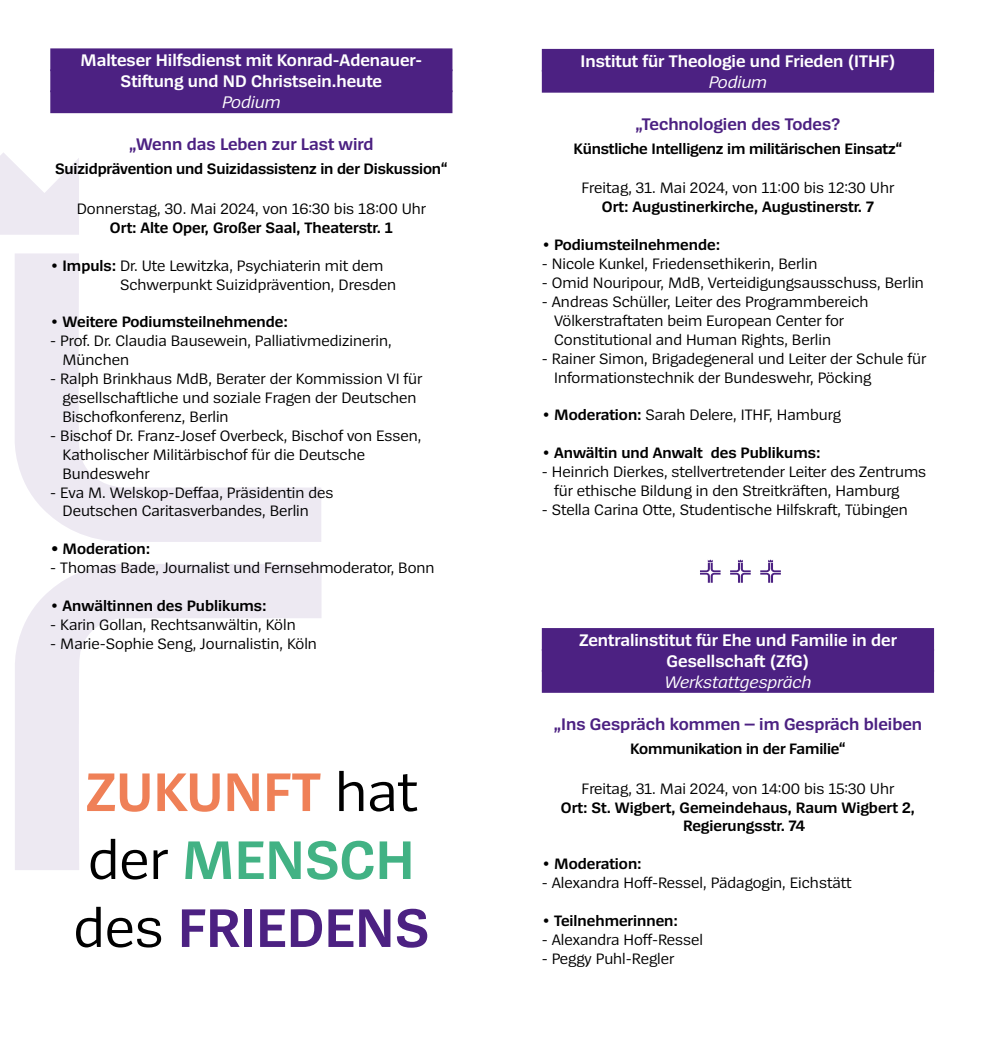
<style>
.page{position:relative;width:993px;height:1042px;background:#fff}
.page>*{position:absolute;margin:0;border:0;box-sizing:border-box;transform-origin:0 0}
.t1{font:56.7px/67.9px "Spiegel Sans";color:#000}
.t2{font:700 17.5px/21px "Spiegel Sans";color:#fff;text-align:center}
.t3{font:700 17.5px "Spiegel Sans";color:#4c2182}
.t4{font:italic 17.5px "Spiegel Sans";color:#fff}
.t5{font:15.75px/18.9px "Spiegel Sans";color:#000}
.t6{font:700 15.75px/18.9px "Spiegel Sans";color:#000}
.s1{font-weight:700}
.s2{font-weight:400}
.s3{font-weight:700;color:#ef8057}
.s4{font-weight:700;color:#42b284}
.s5{font-weight:700;color:#4c2182}
</style>
<div class="page">
<svg style="left:0;top:153px;width:79px;height:82px"></svg>
<svg style="left:15px;top:564px;width:306px;height:306px"></svg>
<svg style="left:15px;top:253px;width:306px;height:289px"></svg>
<div style="left:541px;top:49px;width:392px;height:23px;background:#4c2182"></div>
<div style="left:541px;top:70px;width:392px;height:23px;background:#4c2182"></div>
<div style="left:50px;top:48px;width:402px;height:23px;background:#4c2182"></div>
<div style="left:50px;top:69px;width:402px;height:23px;background:#4c2182"></div>
<div style="left:50px;top:90px;width:402px;height:23px;background:#4c2182"></div>
<svg style="left:700px;top:559px;width:20px;height:24px"></svg>
<svg style="left:730px;top:559px;width:20px;height:24px"></svg>
<svg style="left:760px;top:559px;width:20px;height:24px"></svg>
<div style="left:541px;top:628px;width:392px;height:23px;background:#4c2182"></div>
<div style="left:541px;top:649px;width:392px;height:23px;background:#4c2182"></div>
<div style="left:541px;top:670px;width:392px;height:23px;background:#4c2182"></div>
<p class="t2" style="left:81px;top:49px;width:343px">Malteser Hilfsdienst mit Konrad-Adenauer-<br>Stiftung und ND Christsein.heute</p>
<p class="t4" style="left:222px;top:91px;width:60px">Podium</p>
<p class="t3" style="left:129px;top:133px;width:246px">„Wenn das Leben zur Last wird</p>
<p class="t6" style="left:55px;top:158px;width:394px">Suizidprävention und Suizidassistenz in der Diskussion“</p>
<p class="t5" style="left:77px;top:198px;width:350px">Donnerstag, 30. Mai 2024, von 16:30 bis 18:00 Uhr</p>
<p class="t6" style="left:110px;top:217px;width:284px">Ort: Alte Oper, Großer Saal, Theaterstr. 1</p>
<p class="t5" style="left:120px;top:255px;width:277px;text-indent:-70px">• <span class="s1">Impuls:</span> Dr. Ute Lewitzka, Psychiaterin mit dem<br>Schwerpunkt Suizidprävention, Dresden</p>
<p class="t6" style="left:50px;top:312px;width:239px"><span class="s2">•</span> Weitere Podiumsteilnehmende:</p>
<p class="t5" style="left:62px;top:331px;width:331px;text-indent:-12px">- Prof. Dr. Claudia Bausewein, Palliativmedizinerin,<br>München</p>
<p class="t5" style="left:62px;top:369px;width:361px;text-indent:-12px">- Ralph Brinkhaus MdB, Berater der Kommission VI für gesellschaftliche und soziale Fragen der Deutschen<br>Bischofkonferenz, Berlin</p>
<p class="t5" style="left:62px;top:425px;width:360px;text-indent:-12px">- Bischof Dr. Franz-Josef Overbeck, Bischof von Essen,<br>Katholischer Militärbischof für die Deutsche<br>Bundeswehr</p>
<p class="t5" style="left:62px;top:482px;width:272px;text-indent:-12px">- Eva M. Welskop-Deffaa, Präsidentin des<br>Deutschen Caritasverbandes, Berlin</p>
<p class="t6" style="left:50px;top:539px;width:101px">• Moderation:</p>
<p class="t5" style="left:50px;top:558px;width:385px">- Thomas Bade, Journalist und Fernsehmoderator, Bonn</p>
<p class="t6" style="left:50px;top:595px;width:218px"><span class="s2">•</span> Anwältinnen des Publikums:</p>
<p class="t5" style="left:50px;top:614px;width:247px">- Karin Gollan, Rechtsanwältin, Köln</p>
<p class="t5" style="left:50px;top:633px;width:268px">- Marie-Sophie Seng, Journalistin, Köln</p>
<p class="t2" style="left:579px;top:628px;width:319px">Zentralinstitut für Ehe und Familie in der<br>Gesellschaft (ZfG)</p>
<p class="t4" style="left:664px;top:671px;width:148px">Werkstattgespräch</p>
<p class="t3" style="left:553px;top:713px;width:370px">„Ins Gespräch kommen – im Gespräch bleiben</p>
<p class="t6" style="left:630px;top:738px;width:217px">Kommunikation in der Familie“</p>
<p class="t5" style="left:581px;top:778px;width:314px">Freitag, 31. Mai 2024, von 14:00 bis 15:30 Uhr</p>
<p class="t6" style="left:682px;top:797px;width:233px;text-indent:-122px">Ort: St. Wigbert, Gemeindehaus, Raum Wigbert 2,<br>Regierungsstr. 74</p>
<p class="t6" style="left:541px;top:853px;width:101px"><span class="s2">•</span> Moderation:</p>
<p class="t5" style="left:541px;top:872px;width:311px">- Alexandra Hoff-Ressel, Pädagogin, Eichstätt</p>
<p class="t6" style="left:541px;top:910px;width:137px"><span class="s2">•</span> Teilnehmerinnen:</p>
<p class="t5" style="left:541px;top:929px;width:163px">- Alexandra Hoff-Ressel</p>
<p class="t5" style="left:541px;top:948px;width:134px">- Peggy Puhl-Regler</p>
<p class="t2" style="left:580px;top:49px;width:316px">Institut für Theologie und Frieden (ITHF)</p>
<p class="t4" style="left:708px;top:71px;width:60px">Podium</p>
<p class="t3" style="left:635px;top:113px;width:206px">„Technologien des Todes?</p>
<p class="t6" style="left:573px;top:138px;width:330px">Künstliche Intelligenz im militärischen Einsatz“</p>
<p class="t5" style="left:581px;top:178px;width:314px">Freitag, 31. Mai 2024, von 11:00 bis 12:30 Uhr</p>
<p class="t6" style="left:601px;top:197px;width:273px">Ort: Augustinerkirche, Augustinerstr. 7</p>
<p class="t6" style="left:541px;top:235px;width:180px"><span class="s2">•</span> Podiumsteilnehmende:</p>
<p class="t5" style="left:541px;top:254px;width:277px">- Nicole Kunkel, Friedensethikerin, Berlin</p>
<p class="t5" style="left:541px;top:272px;width:383px">- Omid Nouripour, MdB, Verteidigungsausschuss, Berlin</p>
<p class="t5" style="left:554px;top:291px;width:316px;text-indent:-12px">- Andreas Schüller, Leiter des Programmbereich<br>Völkerstraftaten beim European Center for<br>Constitutional and Human Rights, Berlin</p>
<p class="t5" style="left:554px;top:348px;width:373px;text-indent:-12px">- Rainer Simon, Brigadegeneral und Leiter der Schule für<br>Informationstechnik der Bundeswehr, Pöcking</p>
<p class="t5" style="left:541px;top:405px;width:300px">• <span class="s1">Moderation:</span> Sarah Delere, ITHF, Hamburg</p>
<p class="t6" style="left:541px;top:442px;width:280px"><span class="s2">•</span> Anwältin und Anwalt des Publikums:</p>
<p class="t5" style="left:554px;top:461px;width:373px;text-indent:-12px">- Heinrich Dierkes, stellvertretender Leiter des Zentrums für ethische Bildung in den Streitkräften, Hamburg</p>
<p class="t5" style="left:541px;top:499px;width:367px">- Stella Carina Otte, Studentische Hilfskraft, Tübingen</p>
<h1 class="t1" style="left:73px;top:755px;width:357px"><span class="s3">ZUKUNFT</span> hat der <span class="s4">MENSCH </span>des <span class="s5">FRIEDENS</span></h1>
</div>
